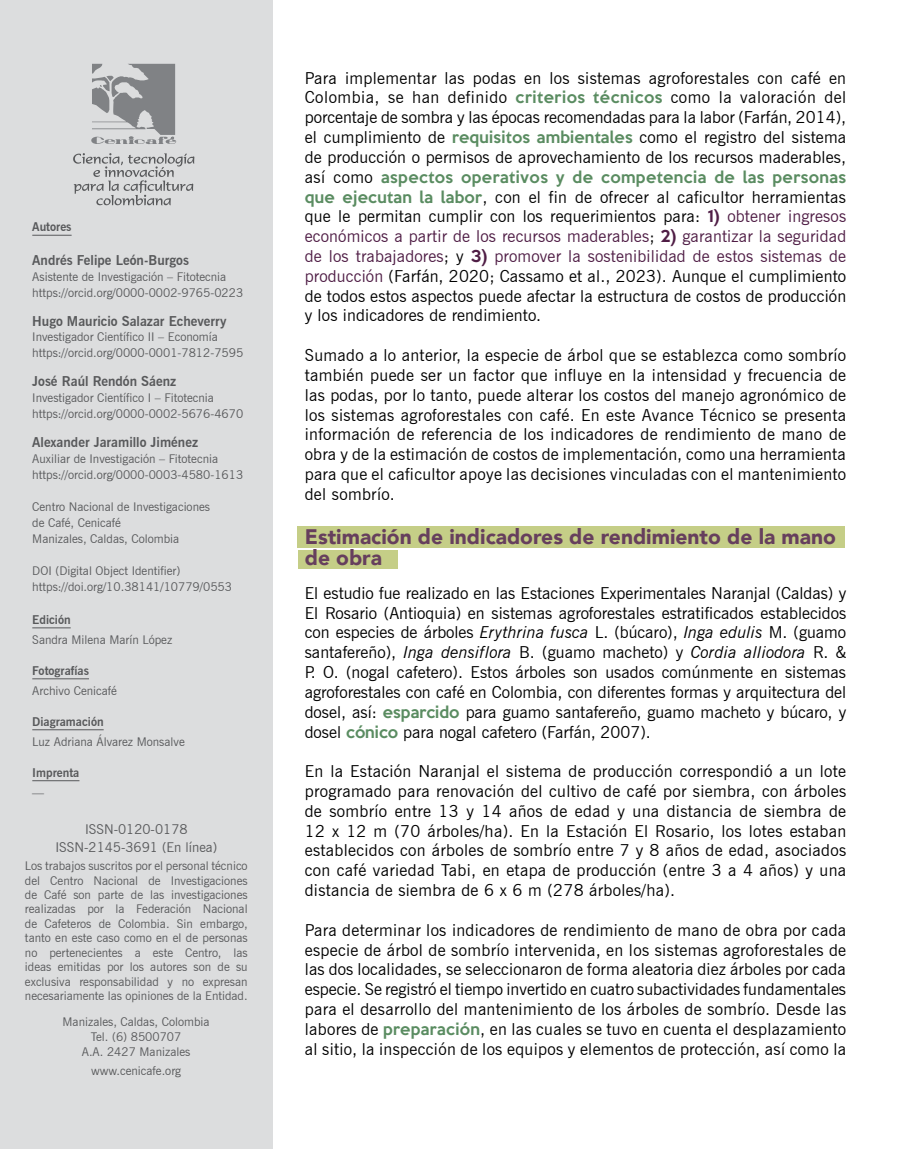
<style>
.page{position:relative;width:910px;height:1149px;background:#fff}
.page>*{position:absolute;margin:0;border:0;box-sizing:border-box;transform-origin:0 0}
.t1{font:900 21px/21px "Avenir";color:#663f5d}
.t2{font:16.5px/19.8px "News Gothic BT";letter-spacing:.02em;color:#000;text-align:justify}
.t3{font:500 15px "Keep Calm";letter-spacing:.025em;color:#5a8c61}
.t4{font:700 13.5px "News Gothic BT";color:#58595b}
.t5{font:13.5px/17.9px "News Gothic BT";color:#58595b;text-align:center}
.t6{font:12px/14.4px "News Gothic BT";color:#58595b}
.t7{font:700 12px "News Gothic BT";color:#58595b}
.s1{font-family:"Keep Calm";font-weight:500;font-size:15px;color:#5a8c61}
.s2{font-family:"News Gothic BT";font-weight:400;font-size:16.5px;color:#000}
.s3{font-family:"Keep Calm";font-weight:500;font-size:15px;color:#4f1d45}
.s4{color:#4f1d45}
.s5{font-style:italic}
</style>
<div class="page">
<div style="left:298px;top:526px;width:547px;height:21px;background:#c5ce87"></div>
<div style="left:298px;top:550px;width:100px;height:18px;background:#c5ce87"></div>
<div style="left:0;top:0;width:272px;height:1148px;background:#dcddde"></div>
<hr style="left:32px;top:627px;width:39px;height:1px;background:#58595b">
<hr style="left:32px;top:678px;width:57px;height:1px;background:#58595b">
<hr style="left:32px;top:729px;width:72px;height:1px;background:#58595b">
<hr style="left:32px;top:780px;width:47px;height:1px;background:#58595b">
<hr style="left:32px;top:235px;width:40px;height:1px;background:#58595b">
<svg style="left:73px;top:153px;width:121px;height:52px"></svg>
<svg style="left:91px;top:64px;width:85px;height:80px"></svg>
<p class="t7" style="left:32px;top:220px;width:41px">Autores</p>
<p class="t4" style="left:32px;top:251px;width:158px">Andrés Felipe León-Burgos</p>
<p class="t6" style="left:32px;top:268px;width:212px;line-height:15.9px">Asistente de Investigación – Fitotecnia https://orcid.org/0000-0002-9765-0223</p>
<p class="t4" style="left:32px;top:312px;width:196px">Hugo Mauricio Salazar Echeverry</p>
<p class="t6" style="left:32px;top:329px;width:212px;line-height:15.9px">Investigador Científico II – Economía https://orcid.org/0000-0001-7812-7595</p>
<p class="t4" style="left:32px;top:373px;width:145px">José Raúl Rendón Sáenz</p>
<p class="t6" style="left:32px;top:390px;width:212px;line-height:15.9px">Investigador Científico I – Fitotecnia https://orcid.org/0000-0002-5676-4670</p>
<p class="t4" style="left:32px;top:434px;width:167px">Alexander Jaramillo Jiménez</p>
<p class="t6" style="left:32px;top:450px;width:212px;line-height:15.9px">Auxiliar de Investigación – Fitotecnia https://orcid.org/0000-0003-4580-1613</p>
<p class="t6" style="left:32px;top:498px;width:179px;line-height:15.9px">Centro Nacional de Investigaciones de Café, Cenicafé<br>Manizales, Caldas, Colombia</p>
<p class="t6" style="left:32px;top:562px;width:201px;line-height:15.9px">DOI (Digital Object Identifier) https://doi.org/10.38141/10779/0553</p>
<p class="t7" style="left:32px;top:612px;width:40px">Edición</p>
<p class="t6" style="left:32px;top:632px;width:141px">Sandra Milena Marín López</p>
<p class="t7" style="left:32px;top:663px;width:58px">Fotografías</p>
<p class="t6" style="left:32px;top:683px;width:86px">Archivo Cenicafé</p>
<p class="t7" style="left:32px;top:714px;width:73px">Diagramación</p>
<p class="t6" style="left:32px;top:734px;width:154px">Luz Adriana Álvarez Monsalve</p>
<p class="t7" style="left:32px;top:765px;width:49px">Imprenta</p>
<p class="t6" style="left:32px;top:785px;width:13px">—</p>
<p class="t5" style="left:55px;top:819px;width:163px">ISSN-0120-0178<br>ISSN-2145-3691 (En línea)</p>
<p class="t6" style="left:25px;top:858px;width:224px;text-align:justify">Los trabajos suscritos por el personal técnico del Centro Nacional de Investigaciones de Café son parte de las investigaciones realizadas por la Federación Nacional de Cafeteros de Colombia. Sin embargo, tanto en este caso como en el de personas no pertenecientes a este Centro, las ideas emitidas por los autores son de su exclusiva responsabilidad y no expresan necesariamente las opiniones de la Entidad.</p>
<p class="t6" style="left:63px;top:1014px;width:148px;text-align:center">Manizales, Caldas, Colombia<br>Tel. (6) 8500707<br>A.A. 2427 Manizales</p>
<p class="t6" style="left:91px;top:1063px;width:91px">www.cenicafe.org</p>
<p class="t2" style="left:305px;top:68px;width:543px">Para implementar las podas en los sistemas agroforestales con café en Colombia, se han definido <span class="s1">criterios técnicos</span> como la valoración del porcentaje de sombra y las épocas recomendadas para la labor (Farfán, 2014), el cumplimiento de <span class="s1">requisitos ambientales</span> como el registro del sistema de producción o permisos de aprovechamiento de los recursos maderables,</p>
<p class="t3" style="left:305px;top:164px;width:543px"><span class="s2">así como</span> aspectos operativos y de competencia de las personas</p>
<p class="t2" style="left:305px;top:186px;width:543px"><span class="s1">que ejecutan la labor</span>, con el fin de ofrecer al caficultor herramientas que le permitan cumplir con los requerimientos para: <span class="s3">1)</span> <span class="s4">obtener ingresos económicos a partir de los recursos maderables</span>; <span class="s3">2)</span> <span class="s4">garantizar la seguridad de los trabajadores</span>; y <span class="s3">3)</span> <span class="s4">promover la sostenibilidad de estos sistemas de producción</span> (Farfán, 2020; Cassamo et al., 2023). Aunque el cumplimiento de todos estos aspectos puede afectar la estructura de costos de producción y los indicadores de rendimiento.</p>
<p class="t2" style="left:305px;top:345px;width:543px">Sumado a lo anterior, la especie de árbol que se establezca como sombrío también puede ser un factor que influye en la intensidad y frecuencia de las podas, por lo tanto, puede alterar los costos del manejo agronómico de los sistemas agroforestales con café. En este Avance Técnico se presenta información de referencia de los indicadores de rendimiento de mano de obra y de la estimación de costos de implementación, como una herramienta para que el caficultor apoye las decisiones vinculadas con el mantenimiento del sombrío.</p>
<p class="t1" style="left:305px;top:525px;width:533px">Estimación de indicadores de rendimiento de la mano de obra</p>
<p class="t2" style="left:305px;top:582px;width:543px">El estudio fue realizado en las Estaciones Experimentales Naranjal (Caldas) y El Rosario (Antioquia) en sistemas agroforestales estratificados establecidos con especies de árboles <span class="s5">Erythrina fusca</span> L. (búcaro), <span class="s5">Inga edulis</span> M. (guamo santafereño), <span class="s5">Inga densiflora</span> B. (guamo macheto) y <span class="s5">Cordia alliodora</span> R. &amp; P. O. (nogal cafetero). Estos árboles son usados comúnmente en sistemas agroforestales con café en Colombia, con diferentes formas y arquitectura del dosel, así: <span class="s1">esparcido</span> para guamo santafereño, guamo macheto y búcaro, y dosel <span class="s1">cónico</span> para nogal cafetero (Farfán, 2007).</p>
<p class="t2" style="left:305px;top:761px;width:543px">En la Estación Naranjal el sistema de producción correspondió a un lote programado para renovación del cultivo de café por siembra, con árboles de sombrío entre 13 y 14 años de edad y una distancia de siembra de 12 x 12 m (70 árboles/ha). En la Estación El Rosario, los lotes estaban establecidos con árboles de sombrío entre 7 y 8 años de edad, asociados con café variedad Tabi, en etapa de producción (entre 3 a 4 años) y una distancia de siembra de 6 x 6 m (278 árboles/ha).</p>
<p class="t2" style="left:305px;top:919px;width:543px">Para determinar los indicadores de rendimiento de mano de obra por cada especie de árbol de sombrío intervenida, en los sistemas agroforestales de las dos localidades, se seleccionaron de forma aleatoria diez árboles por cada especie. Se registró el tiempo invertido en cuatro subactividades fundamentales para el desarrollo del mantenimiento de los árboles de sombrío. Desde las labores de <span class="s1">preparación</span>, en las cuales se tuvo en cuenta el desplazamiento al sitio, la inspección de los equipos y elementos de protección, así como la</p>
</div>
